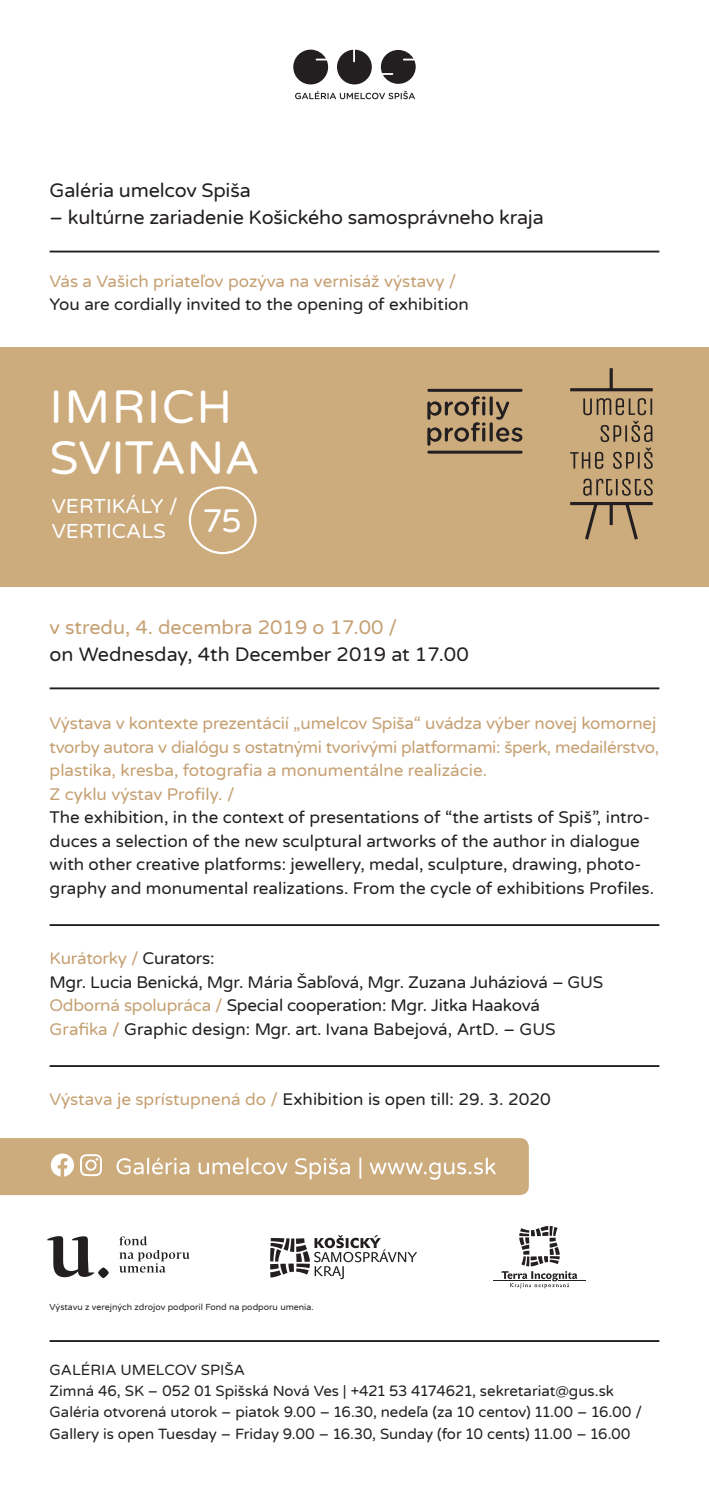
<style>
.page{position:relative;width:709px;height:1489px;background:#fff}
.page>*{position:absolute;margin:0;border:0;box-sizing:border-box;transform-origin:0 0}
.t1{font:47.5px/50.8px "Varela Round";color:#fff}
.t2{font:32.5px "Varela Round";color:#fff}
.t3{font:20.5px/24.5px "Varela Round";color:#fff}
.t4{font:19.75px "Varela Round";letter-spacing:-.01em;color:#231f20}
.t5{font:19.75px "Varela Round";color:#c6a072}
.t6{font:17px/23.5px "Varela Round";color:#231f20}
.t7{font:17px/23.5px "Varela Round";letter-spacing:-.01em;color:#c6a072}
.t8{font:15px/21.2px "Varela Round";color:#231f20}
.t9{font:8.75px "Varela Round";color:#231f20}
.s1{color:#c6a072}
</style>
<div class="page">
<div style="left:0;top:347px;width:709px;height:239px;background:#ccab7d"></div>
<hr style="left:50px;top:250px;width:609px;height:2px;background:#231f20">
<hr style="left:50px;top:687px;width:609px;height:2px;background:#231f20">
<hr style="left:50px;top:924px;width:609px;height:2px;background:#231f20">
<hr style="left:50px;top:1065px;width:609px;height:1px;background:#231f20">
<hr style="left:50px;top:1339px;width:609px;height:2px;background:#231f20">
<svg style="left:295px;top:91px;width:120px;height:8px"></svg>
<svg style="left:293px;top:50px;width:35px;height:34px"></svg>
<svg style="left:337px;top:50px;width:35px;height:34px"></svg>
<svg style="left:381px;top:50px;width:35px;height:34px"></svg>
<svg style="left:570px;top:368px;width:83px;height:172px"></svg>
<svg style="left:489px;top:396px;width:4px;height:19px"></svg>
<svg style="left:496px;top:401px;width:13px;height:18px"></svg>
<svg style="left:427px;top:396px;width:58px;height:50px"></svg>
<svg style="left:489px;top:422px;width:4px;height:19px"></svg>
<svg style="left:496px;top:427px;width:26px;height:15px"></svg>
<hr style="left:427px;top:389px;width:95px;height:3px;background:#231f20">
<hr style="left:427px;top:450px;width:95px;height:3px;background:#231f20">
<svg style="left:0;top:1138px;width:529px;height:56px;background:#d0b187"></svg>
<div style="left:189px;top:486px;width:67px;height:68px;border:2px solid #fff;border-radius:50%"></div>
<svg style="left:47px;top:1236px;width:47px;height:41px"></svg>
<svg style="left:119px;top:1236px;width:71px;height:36px"></svg>
<svg style="left:98px;top:1267px;width:11px;height:10px"></svg>
<svg style="left:270px;top:1235px;width:147px;height:43px"></svg>
<hr style="left:493px;top:1279px;width:57px;height:1px;background:#231f20">
<svg style="left:501px;top:1226px;width:85px;height:62px"></svg>
<p class="t4" style="left:50px;top:177px;width:203px">Galéria umelcov Spiša</p>
<p class="t4" style="left:50px;top:204px;width:496px">– kultúrne zariadenie Košického samosprávneho kraja</p>
<p class="t7" style="left:50px;top:268px;width:408px">Vás a Vašich priateľov pozýva na vernisáž výstavy /</p>
<p class="t6" style="left:50px;top:292px;width:421px">You are cordially invited to the opening of exhibition</p>
<h1 class="t1" style="left:49px;top:380px;width:212px">IMRICH<br>SVITANA</h1>
<h2 class="t2" style="left:204px;top:498px;width:39px">75</h2>
<p class="t3" style="left:52px;top:493px;width:128px">VERTIKÁLY /<br>VERTICALS</p>
<p class="t5" style="left:50px;top:613px;width:349px">v stredu, 4. decembra 2019 o 17.00 /</p>
<p class="t4" style="left:50px;top:641px;width:420px">on Wednesday, 4th December 2019 at 17.00</p>
<p class="t7" style="left:50px;top:711px;width:611px">Výstava v kontexte prezentácií „umelcov Spiša“ uvádza výber novej komornej tvorby autora v dialógu s ostatnými tvorivými platformami: šperk, medailérstvo, plastika, kresba, fotografia a monumentálne realizácie.<br>Z cyklu výstav Profily. /</p>
<p class="t6" style="left:50px;top:805px;width:606px">The exhibition, in the context of presentations of “the artists of Spiš”, intro&shy;duces a selection of the new sculptural artworks of the author in dialogue with other creative platforms: jewellery, medal, sculpture, drawing, photo&shy;graphy and monumental realizations. From the cycle of exhibitions Profiles.</p>
<p class="t6" style="left:50px;top:946px;width:555px"><span class="s1">Kurátorky /</span> Curators:<br>Mgr. Lucia Benická, Mgr. Mária Šabľová, Mgr. Zuzana Juháziová – GUS <span class="s1">Odborná spolupráca /</span> Special cooperation: Mgr. Jitka Haaková<br><span class="s1">Grafika /</span> Graphic design: Mgr. art. Ivana Babejová, ArtD. – GUS</p>
<p class="t6" style="left:50px;top:1087px;width:502px"><span class="s1">Výstava je sprístupnená do /</span> Exhibition is open till: 29. 3. 2020</p>
<p class="t9" style="left:50px;top:1301px;width:265px">Výstavu z verejných zdrojov podporil Fond na podporu umenia.</p>
<p class="t8" style="left:50px;top:1358px;width:594px">GALÉRIA UMELCOV SPIŠA<br>Zimná 46, SK – 052 01 Spišská Nová Ves | +421 53 4174621, sekretariat@gus.sk Galéria otvorená utorok – piatok 9.00 – 16.30, nedeľa (za 10 centov) 11.00 – 16.00 / Gallery is open Tuesday – Friday 9.00 – 16.30, Sunday (for 10 cents) 11.00 – 16.00</p>
</div>
